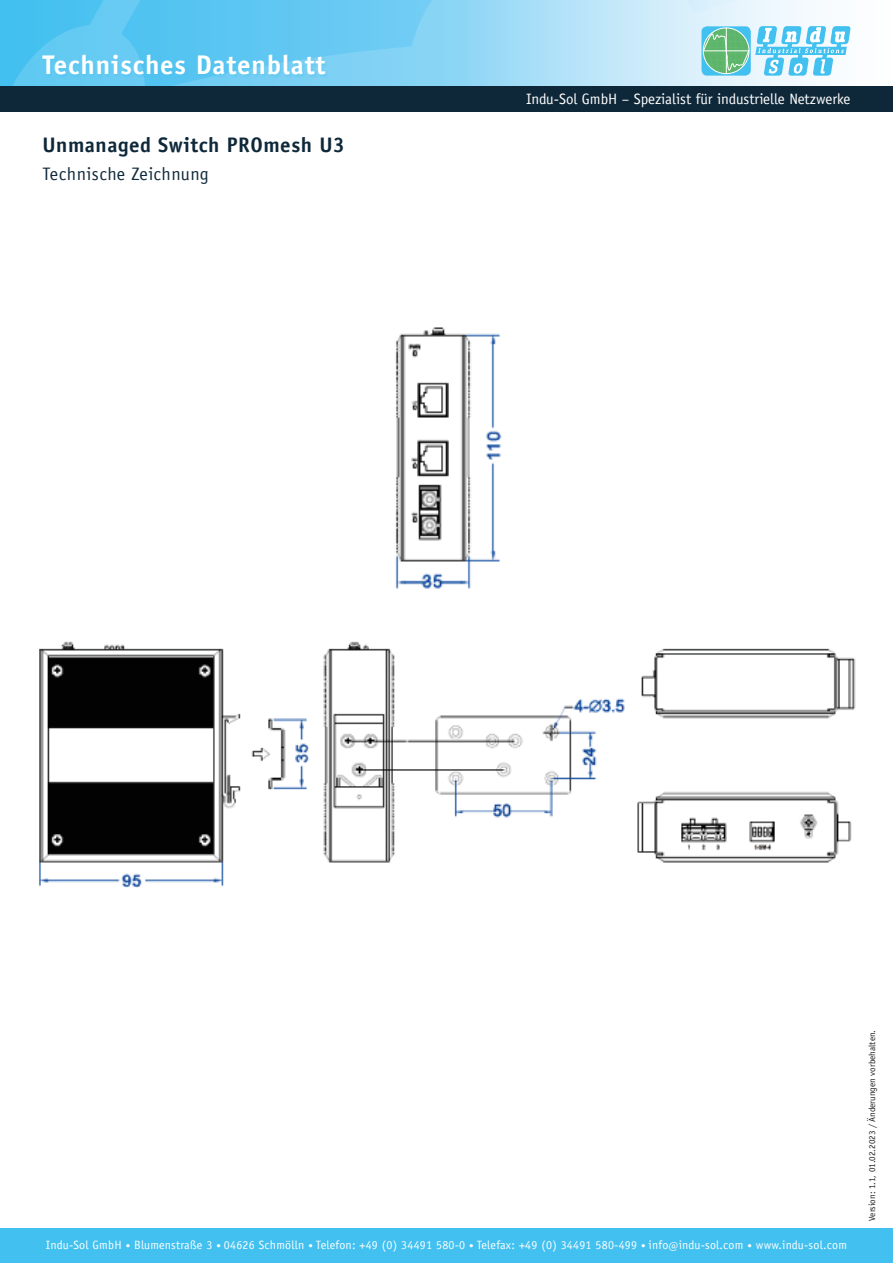
<style>
.page{position:relative;width:893px;height:1263px;background:#fff}
.page>*{position:absolute;margin:0;border:0;box-sizing:border-box;transform-origin:0 0}
.t1{font:700 27px "Officina Sans";letter-spacing:.03em;color:#fff}
.Überschrift_2_dunkel{font:700 21px "Officina Sans";letter-spacing:.025em;color:#0e2839}
.Überschrift_2_dunkel-2{font:18px "Officina Sans";letter-spacing:.025em;color:#0e2839}
.t2{font:15px "Officina Sans";color:#fff}
.t3{font:12px "Officina Sans";letter-spacing:.02em;color:#fff}
.t4{font:9px "Officina Sans";color:#1d1d1b}
.s1{font-size:9px}
.s2{font-size:10.5px}
</style>
<div class="page">
<svg style="left:0;top:0;width:816px;height:86px;background:#8cd6f5"></svg>
<div style="left:0;top:86px;width:893px;height:26px;background:#0e2839"></div>
<svg style="left:701px;top:26px;width:50px;height:50px"></svg>
<svg style="left:755px;top:26px;width:96px;height:50px"></svg>
<svg style="left:703px;top:28px;width:46px;height:46px;background:#71c29b"></svg>
<div style="left:0;top:1228px;width:893px;height:35px;background:#42c0f0"></div>
<div style="left:42px;top:54px;width:287px;height:24px;background:#42c0f0;opacity:.35"></div>
<img style="left:39px;top:641px;width:817px;height:247px">
<img style="left:395px;top:327px;width:107px;height:262px">
<h1 class="t1" style="left:43px;top:48px;width:284px">Technisches Datenblatt</h1>
<p class="Überschrift_2_dunkel" style="left:43px;top:131px;width:304px">Unmanaged Switch PROmesh U3</p>
<p class="Überschrift_2_dunkel-2" style="left:43px;top:163px;width:168px">Technische Zeichnung</p>
<p class="t2" style="left:526px;top:90px;width:326px">Indu-Sol GmbH – Spezialist für industrielle Netzwerke</p>
<p class="t3" style="left:46px;top:1237px;width:802px">Indu-Sol GmbH <span class="s1">•</span> Blumenstraße 3 <span class="s1">•</span> 04626 Schmölln <span class="s1">•</span> Telefon: +49 (0) 34491 580-0 <span class="s1">•</span> Telefax: +49 (0) 34491 580-499 <span class="s1">•</span> info<span class="s2">@</span>indu-sol.com <span class="s1">•</span> www.indu-sol.com</p>
<p class="t4" style="left:867px;top:1221px;width:192px;rotate:-90deg">Version: 1.1, 01.02.2023 / Änderungen vorbehalten.</p>
</div>
